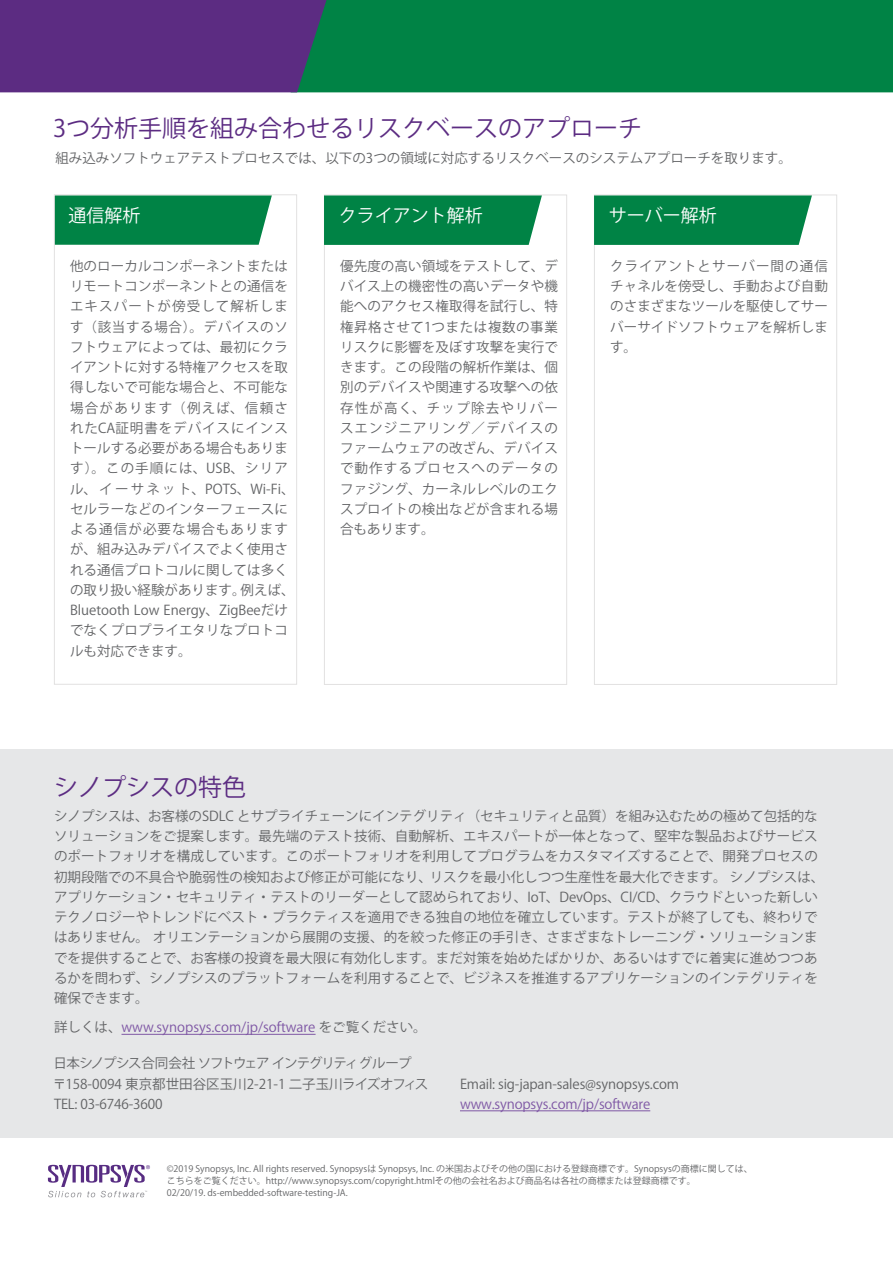
<style>
.page{position:relative;width:893px;height:1263px;background:#fff}
.page>*{position:absolute;margin:0;border:0;box-sizing:border-box;transform-origin:0 0}
.HEADING_1{font:24px "Koz Go Pr 6 N";color:#5c2c82}
.Table_Title{font:18px "Koz Go Pr 6 N";color:#fff}
.BODY_COPY{font:13.5px/20.2px "Koz Go Pr 6 N";letter-spacing:.01em;color:#636466;text-align:justify}
.BODY_COPY__ABOUT_SYN{font:13.5px/20.2px "Koz Go Pr 6 N";letter-spacing:.005em;color:#636466}
.BODY_COPY__ABOUT_SYN-2{font:13.5px "Koz Go Pr 6 N";color:#7f58a5}
.BODY_COPY__ABOUT_SYN-3{font:13.5px "Koz Go Pr 6 N";letter-spacing:-.07em;color:#636466}
.MOUSETYPE{font:9px/12px "Koz Go Pr 6 N";color:#636466}
.s1{color:#636466}
.s2{color:#7f58a5}
</style>
<div class="page">
<div style="left:331px;top:0;width:562px;height:92px;background:#008345"></div>
<div style="left:0;top:0;width:331px;height:92px;background:#5c2c82"></div>
<div style="left:0;top:749px;width:893px;height:389px;background:#e6e7e8"></div>
<hr style="left:122px;top:1034px;width:194px;height:1px;background:#7f58a5">
<hr style="left:460px;top:1110px;width:190px;height:1px;background:#7f58a5">
<div style="left:56px;top:196px;width:216px;height:49px;background:#008345"></div>
<div style="left:54px;top:194px;width:243px;height:491px;border:1px solid #e2e1e1"></div>
<div style="left:324px;top:195px;width:243px;height:490px;border:1px solid #e2e1e1"></div>
<div style="left:324px;top:195px;width:218px;height:50px;background:#008345"></div>
<div style="left:594px;top:195px;width:243px;height:490px;border:1px solid #e2e1e1"></div>
<svg style="left:594px;top:195px;width:218px;height:50px;background:#0a874c"></svg>
<svg style="left:48px;top:1165px;width:102px;height:32px"></svg>
<p class="HEADING_1" style="left:53px;top:115px;width:591px">3つ分析手順を組み合わせるリスクベースのアプローチ</p>
<p class="BODY_COPY" style="left:55px;top:148px;width:738px">組み込みソフトウェアテストプロセスでは、以下の3つの領域に対応するリスクベースのシステムアプローチを取ります。</p>
<p class="Table_Title" style="left:69px;top:205px;width:74px">通信解析</p>
<p class="BODY_COPY" style="left:70px;top:256px;width:226px;text-align:left">他のローカルコンポーネントまたはリモートコンポーネントとの通信をエキスパートが傍受して解析します（該当する場合）。デバイスのソフトウェアによっては、最初にクライアントに対する特権アクセスを取得しないで可能な場合と、不可能な場合があります（例えば、信頼されたCA証明書をデバイスにインストールする必要がある場合もあります）。この手順には、USB、シリアル、イーサネット、POTS、Wi-Fi、セルラーなどのインターフェースによる通信が必要な場合もありますが、組み込みデバイスでよく使用される通信プロトコルに関しては多くの取り扱い経験があります。例えば、<br>Bluetooth Low Energy、ZigBeeだけでなくプロプライエタリなプロトコルも対応できます。</p>
<p class="Table_Title" style="left:339px;top:205px;width:145px">クライアント解析</p>
<p class="BODY_COPY" style="left:340px;top:256px;width:219px">優先度の高い領域をテストして、デバイス上の機密性の高いデータや機能へのアクセス権取得を試行し、特権昇格させて1つまたは複数の事業リスクに影響を及ぼす攻撃を実行できます。この段階の解析作業は、個別のデバイスや関連する攻撃への依存性が高く、チップ除去やリバースエンジニアリング／デバイスのファームウェアの改ざん、デバイスで動作するプロセスへのデータのファジング、カーネルレベルのエクスプロイトの検出などが含まれる場合もあります。</p>
<p class="Table_Title" style="left:609px;top:205px;width:109px">サーバー解析</p>
<p class="BODY_COPY" style="left:610px;top:256px;width:219px">クライアントとサーバー間の通信チャネルを傍受し、手動および自動のさまざまなツールを駆使してサーバーサイドソフトウェアを解析します。</p>
<p class="HEADING_1" style="left:54px;top:773px;width:193px">シノプシスの特色</p>
<p class="BODY_COPY__ABOUT_SYN" style="left:54px;top:806px;width:772px">シノプシスは、お客様のSDLC とサプライチェーンにインテグリティ（セキュリティと品質）を組み込むための極めて包括的なソリューションをご提案します。最先端のテスト技術、自動解析、エキスパートが一体となって、堅牢な製品およびサービスのポートフォリオを構成しています。このポートフォリオを利用してプログラムをカスタマイズすることで、開発プロセスの初期段階での不具合や脆弱性の検知および修正が可能になり、リスクを最小化しつつ生産性を最大化できます。シノプシスは、アプリケーション・セキュリティ・テストのリーダーとして認められており、IoT、DevOps、CI/CD、クラウドといった新しいテクノロジーやトレンドにベスト・プラクティスを適用できる独自の地位を確立しています。テストが終了しても、終わりではありません。オリエンテーションから展開の支援、的を絞った修正の手引き、さまざまなトレーニング・ソリューションまでを提供することで、お客様の投資を最大限に有効化します。まだ対策を始めたばかりか、あるいはすでに着実に進めつつあるかを問わず、シノプシスのプラットフォームを利用することで、ビジネスを推進するアプリケーションのインテグリティを確保できます。</p>
<p class="BODY_COPY__ABOUT_SYN-2" style="left:54px;top:1020px;width:374px"><span class="s1">詳しくは、</span>www.synopsys.com/jp/software <span class="s1">をご覧ください。</span></p>
<p class="BODY_COPY__ABOUT_SYN-3" style="left:53px;top:1056px;width:360px">日本シノプシス合同会社ソフトウェアインテグリティグループ</p>
<p class="BODY_COPY__ABOUT_SYN" style="left:53px;top:1074px;width:377px">〒158-0094 東京都世田谷区玉川2-21-1 二子玉川ライズオフィス<br>TEL: 03-6746-3600</p>
<p class="BODY_COPY__ABOUT_SYN" style="left:460px;top:1074px;width:221px">Email: sig-japan-sales@synopsys.com <span class="s2">www.synopsys.com/jp/software</span></p>
<p class="MOUSETYPE" style="left:167px;top:1163px;width:588px">©2019 Synopsys, Inc. All rights reserved. Synopsysは Synopsys, Inc. の米国およびその他の国における登録商標です。Synopsysの商標に関しては、こちらをご覧ください。http://www.synopsys.com/copyright.htmlその他の会社名および商品名は各社の商標または登録商標です。</p>
<p class="MOUSETYPE" style="left:167px;top:1187px;width:183px">02/20/19. ds-embedded-software-testing-JA.</p>
</div>
